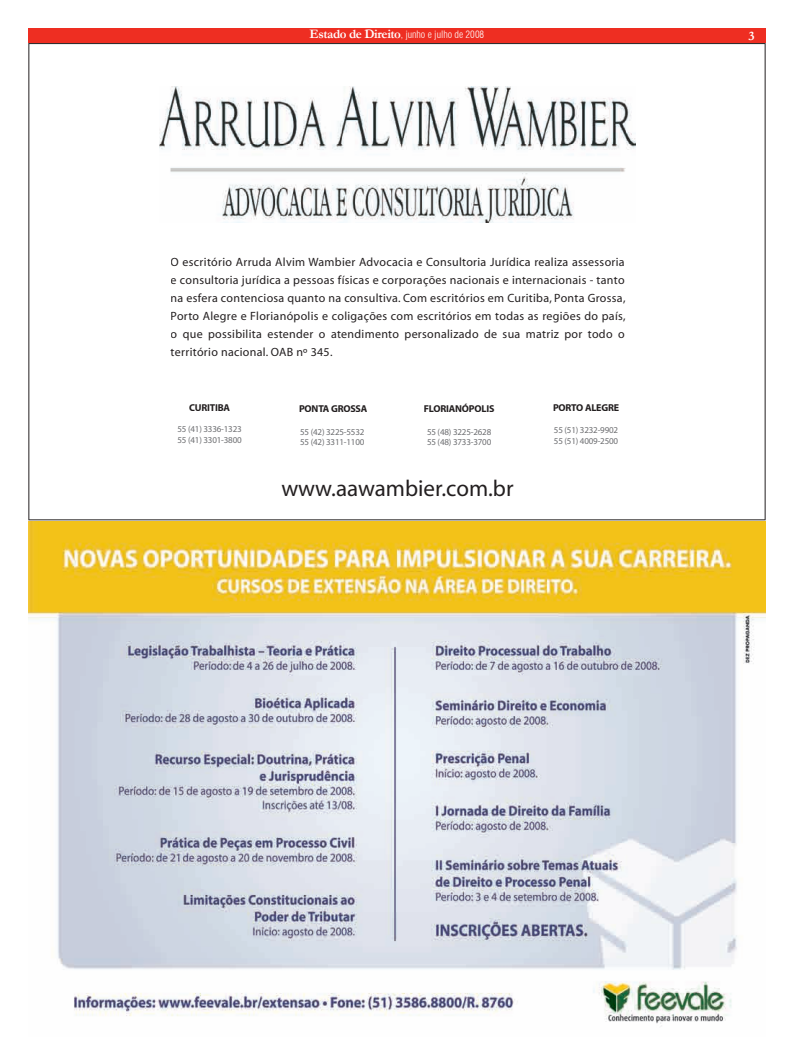
<style>
.page{position:relative;width:794px;height:1063px;background:#fff}
.page>*{position:absolute;margin:0;border:0;box-sizing:border-box;transform-origin:0 0}
.t1{font:23px "Myriad";color:#231f20}
.t2{font:700 13px "Garamond";color:#fff}
.t3{font:12px/18px "Myriad";letter-spacing:.025em;color:#231f20;text-align:justify}
.t4{font:700 10px "Myriad";letter-spacing:-.02em;color:#231f20}
.t5{font:300 condensed 10px "Swiss 721 BT";color:#fff}
.t6{font:9px/10.8px "Myriad";letter-spacing:-.02em;color:#6c6d70}
.s1{font-family:"Garamond";font-weight:700;font-stretch:normal;font-size:13px}
</style>
<div class="page">
<div style="left:28px;top:28px;width:737px;height:15px;background:#ee2e22"></div>
<svg style="left:28px;top:43px;width:737px;height:477px"></svg>
<img style="left:159px;top:86px;width:476px;height:136px">
<img style="left:28px;top:521px;width:737px;height:505px">
<p class="t5" style="left:310px;top:29px;width:176px"><span class="s1">Estado de Direito</span>, junho e julho de 2008</p>
<p class="t2" style="left:748px;top:27px;width:8px">3</p>
<p class="t3" style="left:171px;top:254px;width:456px">O escritório Arruda Alvim Wambier Advocacia e Consultoria Jurídica realiza assessoria e consultoria jurídica a pessoas físicas e corporações nacionais e internacionais - tanto na esfera contenciosa quanto na consultiva. Com escritórios em Curitiba, Ponta Grossa, Porto Alegre e Florianópolis e coligações com escritórios em todas as regiões do país, o que possibilita estender o atendimento personalizado de sua matriz por todo o território nacional. OAB nº 345.</p>
<p class="t4" style="left:189px;top:402px;width:43px">CURITIBA</p>
<p class="t6" style="left:177px;top:424px;width:66px">55 (41) 3336-1323<br>55 (41) 3301-3800</p>
<p class="t4" style="left:424px;top:403px;width:72px">FLORIANÓPOLIS</p>
<p class="t6" style="left:427px;top:427px;width:66px">55 (48) 3225-2628<br>55 (48) 3733-3700</p>
<h1 class="t1" style="left:281px;top:477px;width:234px">www.aawambier.com.br</h1>
<p class="t4" style="left:299px;top:403px;width:70px">PONTA GROSSA</p>
<p class="t6" style="left:300px;top:427px;width:66px">55 (42) 3225-5532<br>55 (42) 3311-1100</p>
<p class="t4" style="left:553px;top:402px;width:68px">PORTO ALEGRE</p>
<p class="t6" style="left:554px;top:425px;width:66px">55 (51) 3232-9902<br>55 (51) 4009-2500</p>
</div>
